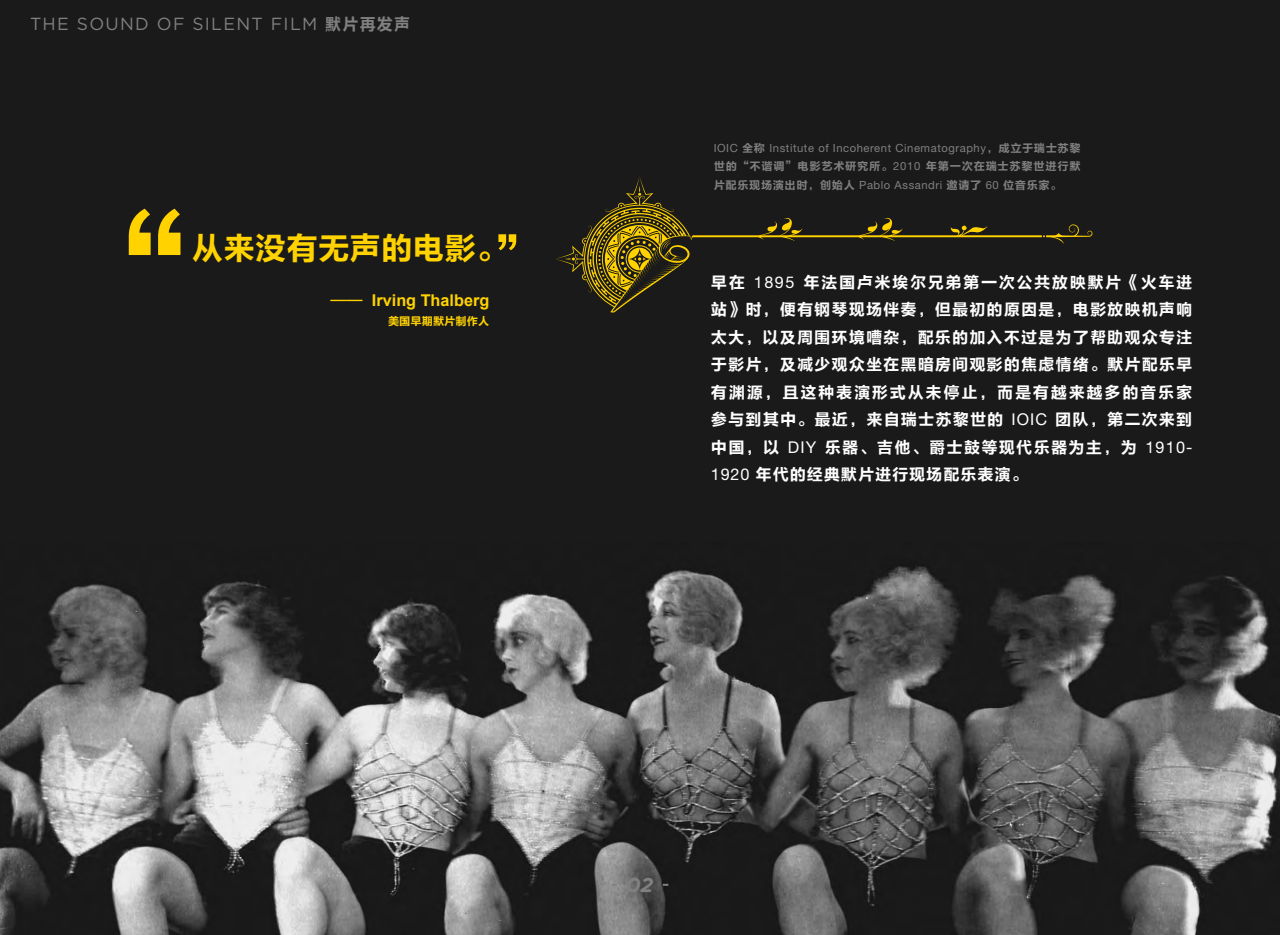
<style>
.page{position:relative;width:1280px;height:935px;background:#fff}
.page>*{position:absolute;margin:0;border:0;box-sizing:border-box;transform-origin:0 0}
.t1{font:31.62px "FZLTCHJW GB1 0";color:#ffd200}
.t2{font:italic 700 20px "Gotham";color:#808080}
.t3{font:17.5px "Gotham";letter-spacing:.075em;color:#808080}
.t4{font:16.25px/27.5px "FZLTCHJW GB1 0";letter-spacing:.065em;color:#fff;text-align:justify}
.t5{font:700 16.25px "Arial";color:#ffd200}
.t6{font:11.25px/18.8px "FZLTCHJW GB1 0";letter-spacing:.065em;color:#808080}
.t7{font:11.25px "Helvetica Neue LT Std";letter-spacing:.05em;color:#808080}
.t8{font:11.25px "FZLTCHJW GB1 0";color:#ffd200}
.s1{font-family:"FZLTCHJW GB1 0";font-size:16.88px}
.s2{font-family:"FZLTCHJW GB1 0";font-weight:400}
.s3{font-family:"FZLTCHJW GB1 0"}
.s4{font-family:"Helvetica Neue LT Std"}
</style>
<div class="page">
<img style="left:0;top:0;width:1280px;height:935px">
<svg style="left:128px;top:209px;width:52px;height:46px;background:#a68a09"></svg>
<svg style="left:498px;top:234px;width:18px;height:16px"></svg>
<svg style="left:555px;top:176px;width:538px;height:137px;background:#282518"></svg>
<p class="t3" style="left:30px;top:15px;width:382px">THE SOUND OF SILENT FILM <span class="s1">默片再发声</span></p>
<h1 class="t1" style="left:192px;top:230px;width:317px">从来没有无声的电影。</h1>
<p class="t5" style="left:330px;top:289px;width:160px"><span class="s2">——</span> Irving Thalberg</p>
<p class="t8" style="left:388px;top:315px;width:103px">美国早期默片制作人</p>
<p class="t7" style="left:714px;top:141px;width:368px">IOIC <span class="s3">全称</span> Institute of Incoherent Cinematography<span class="s3">，成立于瑞士苏黎</span></p>
<p class="t6" style="left:714px;top:157px;width:368px">世的“不谐调”电影艺术研究所。<span class="s4">2010</span> 年第一次在瑞士苏黎世进行默片配乐现场演出时，创始人 <span class="s4">Pablo Assandri</span> 邀请了 <span class="s4">60</span> 位音乐家。</p>
<p class="t4" style="left:711px;top:269px;width:483px">早在 <span class="s4">1895</span> 年法国卢米埃尔兄弟第一次公共放映默片《火车进站》时，便有钢琴现场伴奏，但最初的原因是，电影放映机声响太大，以及周围环境嘈杂，配乐的加入不过是为了帮助观众专注于影片，及减少观众坐在黑暗房间观影的焦虑情绪。默片配乐早有渊源，且这种表演形式从未停止，而是有越来越多的音乐家参与到其中。最近，来自瑞士苏黎世的 <span class="s4">IOIC</span> 团队，第二次来到中国，以 <span class="s4">DIY</span> 乐器、吉他、爵士鼓等现代乐器为主，为 <span class="s4">1910- 1920</span> 年代的经典默片进行现场配乐表演。</p>
<p class="t2" style="left:626px;top:874px;width:28px">02</p>
</div>
